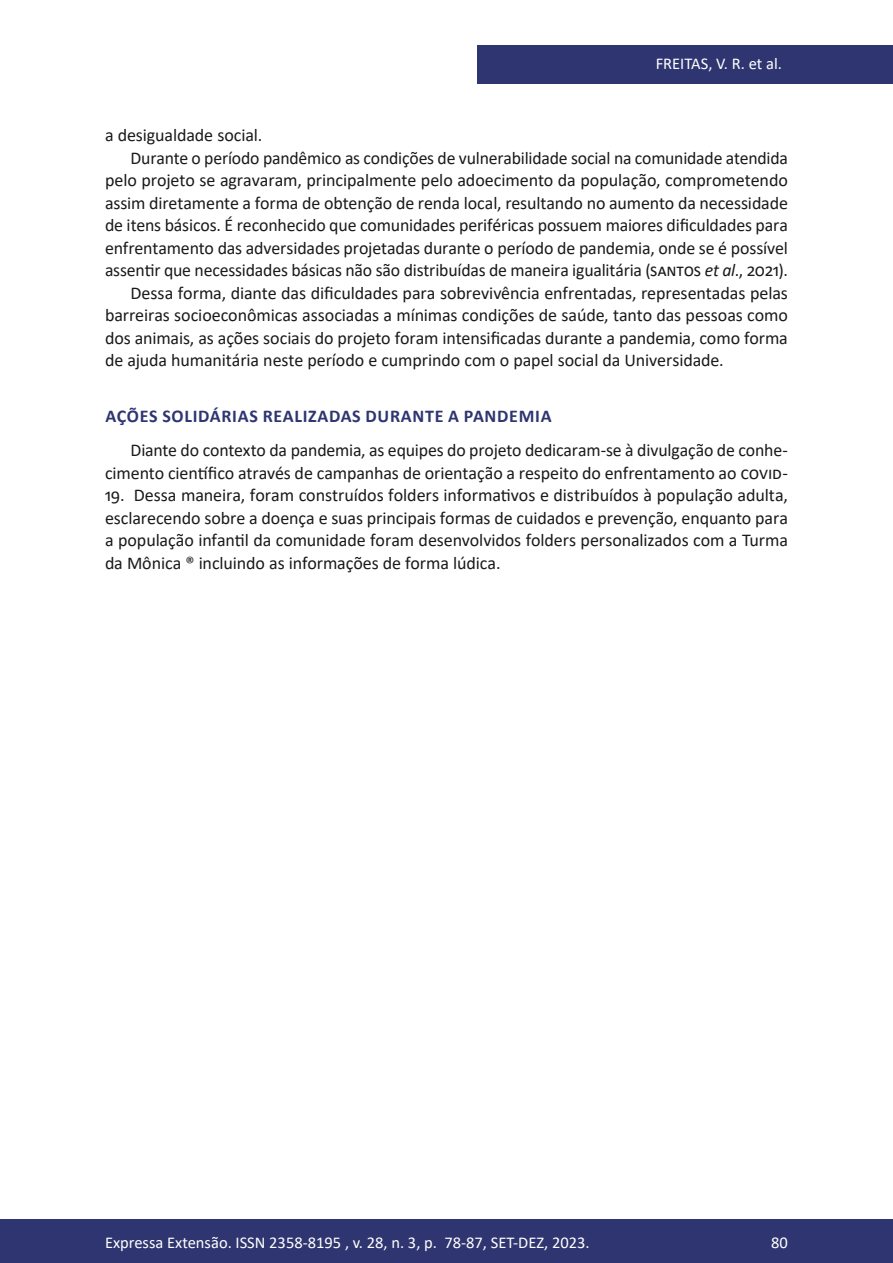
<style>
.page{position:relative;width:893px;height:1263px;background:#fff}
.page>*{position:absolute;margin:0;border:0;box-sizing:border-box;transform-origin:0 0}
.t1{font:18px/22.5px "Calibri";letter-spacing:-.005em;color:#1a1a1a;text-align:right}
.t2{font:700 18px "Calibri";letter-spacing:.04em;color:#2e3570}
.t3{font:16.5px "Calibri";color:#fff}
.s1{font-style:italic}
</style>
<div class="page">
<div style="left:477px;top:45px;width:416px;height:39px;background:#2e3570"></div>
<div style="left:0;top:1219px;width:893px;height:44px;background:#2e3570"></div>
<p class="t3" style="left:656px;top:52px;width:128px">FREITAS, V. R. et al.</p>
<p class="t1" style="left:105px;top:123px;width:159px">a desigualdade social.</p>
<p class="t1" style="left:130px;top:146px;width:659px">Durante o período pandêmico as condições de vulnerabilidade social na comunidade atendida</p>
<p class="t1" style="left:105px;top:168px;width:684px">pelo projeto se agravaram, principalmente pelo adoecimento da população, comprometendo</p>
<p class="t1" style="left:105px;top:191px;width:685px">assim diretamente a forma de obtenção de renda local, resultando no aumento da necessidade</p>
<p class="t1" style="left:105px;top:213px;width:684px">de itens básicos. É reconhecido que comunidades periféricas possuem maiores dificuldades para</p>
<p class="t1" style="left:105px;top:236px;width:684px">enfrentamento das adversidades projetadas durante o período de pandemia, onde se é possível</p>
<p class="t1" style="left:105px;top:258px;width:684px">assentir que necessidades básicas não são distribuídas de maneira igualitária (SANTOS <span class="s1">et al</span>., 2021).</p>
<p class="t1" style="left:130px;top:281px;width:659px">Dessa forma, diante das dificuldades para sobrevivência enfrentadas, representadas pelas</p>
<p class="t1" style="left:105px;top:303px;width:684px">barreiras socioeconômicas associadas a mínimas condições de saúde, tanto das pessoas como</p>
<p class="t1" style="left:105px;top:326px;width:684px">dos animais, as ações sociais do projeto foram intensificadas durante a pandemia, como forma</p>
<p class="t1" style="left:105px;top:348px;width:620px">de ajuda humanitária neste período e cumprindo com o papel social da Universidade.</p>
<p class="t2" style="left:105px;top:403px;width:448px">AÇÕES SOLIDÁRIAS REALIZADAS DURANTE A PANDEMIA</p>
<p class="t1" style="left:105px;top:438px;width:684px">Diante do contexto da pandemia, as equipes do projeto dedicaram-se à divulgação de conhe&shy;cimento científico através de campanhas de orientação a respeito do enfrentamento ao COVID-</p>
<p class="t1" style="left:105px;top:483px;width:684px;text-align:justify">19. Dessa maneira, foram construídos folders informativos e distribuídos à população adulta, esclarecendo sobre a doença e suas principais formas de cuidados e prevenção, enquanto para a população infantil da comunidade foram desenvolvidos folders personalizados com a Turma da Mônica ®️ incluindo as informações de forma lúdica.</p>
<p class="t3" style="left:105px;top:1230px;width:486px">Expressa Extensão. ISSN 2358-8195 , v. 28, n. 3, p. 78-87, SET-DEZ, 2023.</p>
<p class="t3" style="left:771px;top:1230px;width:18px">80</p>
</div>
